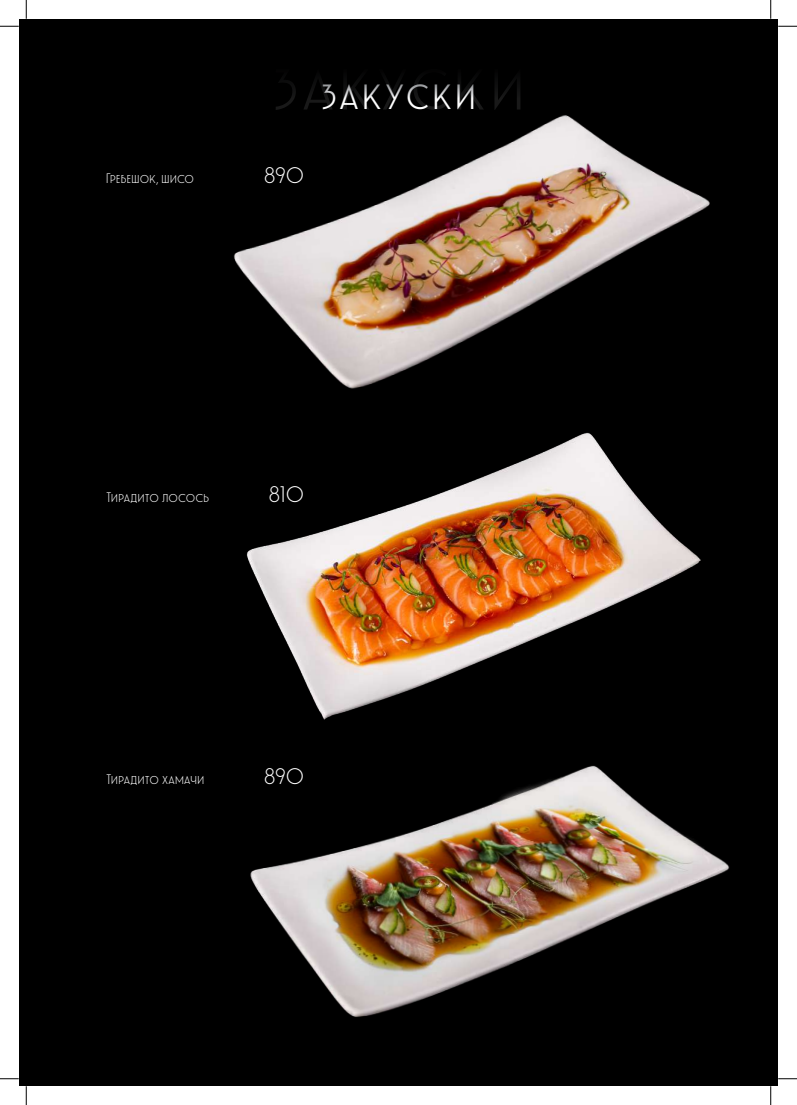
<style>
.page{position:relative;width:797px;height:1105px;background:#fff}
.page>*{position:absolute;margin:0;border:0;box-sizing:border-box;transform-origin:0 0}
.t1{font:500 57.5px "Waverly CF";letter-spacing:.1em;color:#fff}
.t2{font:500 35px "Waverly CF";letter-spacing:.105em;color:#fff}
.t3{font:300 22.5px "Waverly CF";letter-spacing:-.005em;color:#fff}
.t4{font:300 13.75px "Waverly CF";letter-spacing:.02em;color:#fff}
</style>
<div class="page">
<div style="left:19px;top:19px;width:758px;height:1067px;background:#000"></div>
<img style="left:233px;top:115px;width:477px;height:274px">
<img style="left:246px;top:432px;width:455px;height:274px">
<img style="left:250px;top:706px;width:480px;height:311px">
<svg style="left:0;top:25px;width:19px;height:2px"></svg>
<svg style="left:778px;top:25px;width:19px;height:2px"></svg>
<svg style="left:0;top:1078px;width:19px;height:1px"></svg>
<svg style="left:778px;top:1078px;width:19px;height:1px"></svg>
<svg style="left:25px;top:0;width:2px;height:19px"></svg>
<svg style="left:25px;top:1086px;width:2px;height:19px"></svg>
<svg style="left:770px;top:0;width:1px;height:19px"></svg>
<svg style="left:770px;top:1086px;width:1px;height:19px"></svg>
<h1 class="t1" style="left:273px;top:51px;width:252px">ЗАКУСКИ</h1>
<h2 class="t2" style="left:321px;top:73px;width:155px">ЗАКУСКИ</h2>
<p class="t4" style="left:106px;top:169px;width:90px">Гребешок, шисо</p>
<h3 class="t3" style="left:264px;top:160px;width:42px">890</h3>
<p class="t4" style="left:106px;top:488px;width:104px">Тирадито лосось</p>
<h3 class="t3" style="left:269px;top:479px;width:37px">810</h3>
<p class="t4" style="left:106px;top:769px;width:100px">Тирадито хамачи</p>
<h3 class="t3" style="left:264px;top:760px;width:42px">890</h3>
</div>
